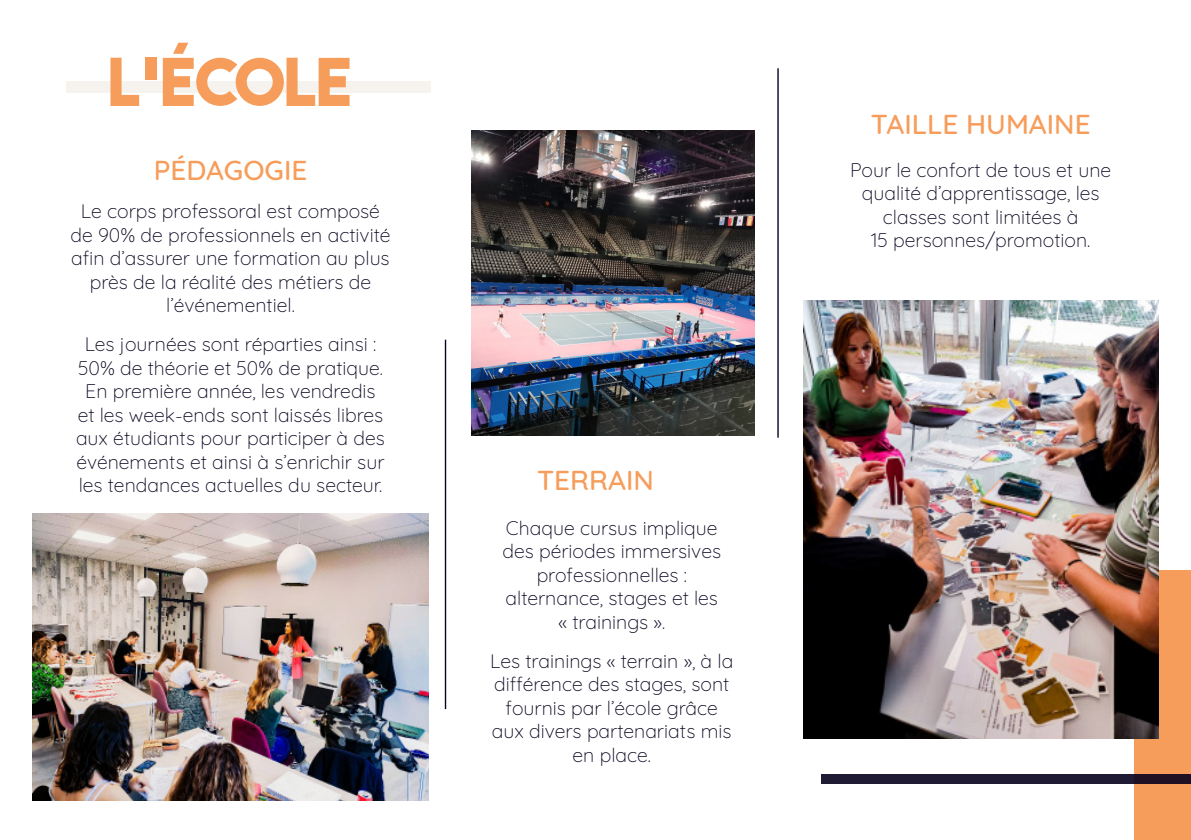
<style>
.page{position:relative;width:1191px;height:840px;background:#fff}
.page>*{position:absolute;margin:0;border:0;box-sizing:border-box;transform-origin:0 0}
.Titres{font:700 65.6px "The Bold Font";color:#f69d5b}
.t1{font:500 27.8px "Quicksand";color:#f69d5b}
.texte{font:300 19.6px/23.4px "Quicksand";color:#07021d;text-align:center}
</style>
<div class="page">
<div style="left:1134px;top:570px;width:57px;height:269px;background:#f69d5b"></div>
<svg style="left:821px;top:774px;width:370px;height:8px;background:#1f1931"></svg>
<div style="left:66px;top:81px;width:364px;height:12px;background:#f6f2ed"></div>
<img style="left:803px;top:300px;width:355px;height:438px">
<img style="left:32px;top:513px;width:397px;height:287px">
<img style="left:471px;top:131px;width:283px;height:304px">
<hr style="left:445px;top:339px;width:1px;height:369px;background:#07021d">
<hr style="left:777px;top:68px;width:1px;height:369px;background:#07021d">
<p class="Titres" style="left:108px;top:41px;width:247px">L'ÉCOLE</p>
<p class="t1" style="left:154px;top:147px;width:155px">PÉDAGOGIE</p>
<p class="texte" style="left:71px;top:197px;width:321px">Le corps professoral est composé de 90% de professionnels en activité afin d’assurer une formation au plus près de la réalité des métiers de l’événementiel.</p>
<p class="texte" style="left:76px;top:330px;width:310px">Les journées sont réparties ainsi :<br>50% de théorie et 50% de pratique.<br>En première année, les vendredis et les week-ends sont laissés libres aux étudiants pour participer à des événements et ainsi à s’enrichir sur les tendances actuelles du secteur.</p>
<p class="t1" style="left:537px;top:457px;width:118px">TERRAIN</p>
<p class="texte" style="left:502px;top:514px;width:220px">Chaque cursus implique des périodes immersives professionnelles : alternance, stages et les « trainings ».</p>
<p class="texte" style="left:490px;top:647px;width:245px">Les trainings « terrain », à la différence des stages, sont fournis par l’école grâce aux divers partenariats mis en place.</p>
<p class="t1" style="left:870px;top:101px;width:221px">TAILLE HUMAINE</p>
<p class="texte" style="left:850px;top:156px;width:263px">Pour le confort de tous et une qualité d’apprentissage, les classes sont limitées à</p>
<p class="texte" style="left:871px;top:226px;width:221px">15 personnes/promotion.</p>
</div>
